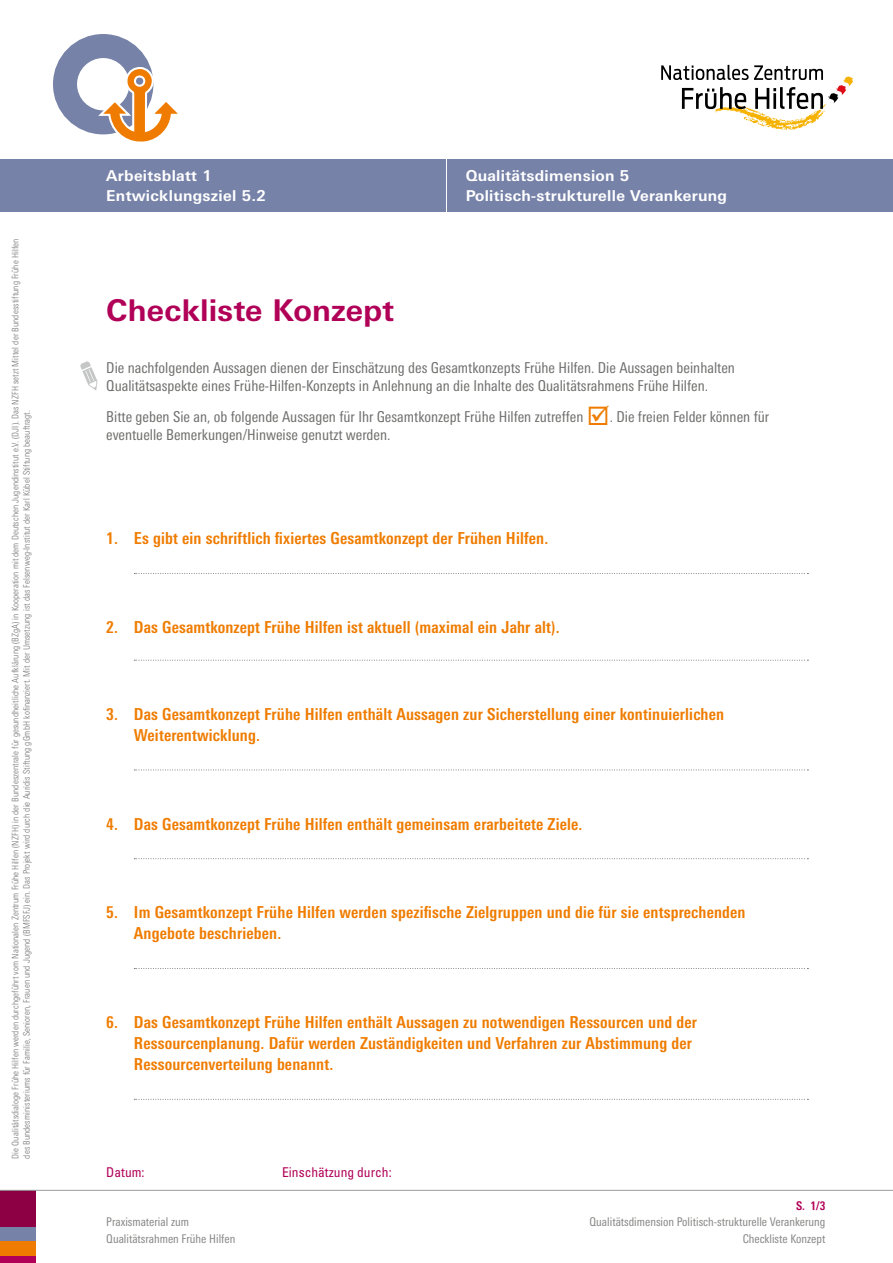
<style>
.page{position:relative;width:893px;height:1263px;background:#fff}
.page>*{position:absolute;margin:0;border:0;box-sizing:border-box;transform-origin:0 0}
.Ü4{font:700 30px "Linotype Univers Basic";letter-spacing:.005em;color:#b10057}
.t1{font:700 condensed 16.5px/21px "Linotype Univers";letter-spacing:.01em;color:#ef7c00}
.p_1{font:condensed 15px/18px "Linotype Univers";color:#6f6f6e}
.p_BasicBold_10_13_Pt{font:700 15px/19.5px "Linotype Univers Basic";letter-spacing:.02em;color:#fff}
.t2{font:condensed 13.5px "Univers LT Std";color:#b10057}
.P_Regular_8_11Pt{font:condensed 12px/16.5px "Linotype Univers";color:#878786;text-align:right}
.t3{font:700 condensed 12px "Linotype Univers";color:#b10057}
.t4{font:300 condensed 9px/11.2px "Linotype Univers";letter-spacing:.01em;color:#6f6f6e}
.s1{color:#ef7c00}
</style>
<div class="page">
<div style="left:0;top:1255px;width:35px;height:8px;background:#b10057"></div>
<div style="left:0;top:1191px;width:35px;height:36px;background:#8d0044"></div>
<div style="left:0;top:1227px;width:35px;height:14px;background:#7782a8"></div>
<div style="left:0;top:1241px;width:35px;height:14px;background:#ef7c00"></div>
<div style="left:0;top:159px;width:893px;height:53px;background:#7782a8"></div>
<hr style="left:446px;top:147px;width:1px;height:74px;background:#fff">
<hr style="left:0;top:1190px;width:893px;height:1px;background:#9c9d9d">
<div style="left:53px;top:34px;width:100px;height:100px;border:24px solid #7682a7;border-radius:50%"></div>
<svg style="left:96px;top:67px;width:82px;height:75px"></svg>
<svg style="left:134px;top:573px;width:674px;height:1px"></svg>
<svg style="left:134px;top:660px;width:674px;height:1px"></svg>
<svg style="left:134px;top:769px;width:674px;height:1px"></svg>
<svg style="left:134px;top:858px;width:674px;height:1px"></svg>
<svg style="left:134px;top:968px;width:674px;height:1px"></svg>
<svg style="left:134px;top:1099px;width:674px;height:1px"></svg>
<svg style="left:80px;top:361px;width:17px;height:30px"></svg>
<svg style="left:661px;top:65px;width:192px;height:65px"></svg>
<p class="t4" style="left:10px;top:1158px;width:921px;rotate:-90deg">Die Qualitätsdialoge Frühe Hilfen werden durchgeführt vom Nationalen Zentrum Frühe Hilfen (NZFH) in der Bundeszentrale für gesundheitliche Aufklärung (BZgA) in Kooperation mit dem Deutschen Jugendinstitut e.V. (DJI). Das NZFH setzt Mittel der Bundesstiftung Frühe Hilfen des Bundesministeriums für Familie, Senioren, Frauen und Jugend (BMFSFJ) ein. Das Projekt wird durch die Auridis Stiftung gGmbH kofinanziert. Mit der Umsetzung ist das Felsenweg-Institut der Karl Kübel Stiftung beauftragt.</p>
<p class="p_BasicBold_10_13_Pt" style="left:106px;top:166px;width:161px">Arbeitsblatt 1<br>Entwicklungsziel 5.2</p>
<p class="p_BasicBold_10_13_Pt" style="left:466px;top:166px;width:165px">Qualitätsdimension 5</p>
<p class="p_BasicBold_10_13_Pt" style="left:466px;top:185px;width:263px">Politisch-strukturelle Verankerung</p>
<p class="Ü4" style="left:106px;top:292px;width:289px">Checkliste Konzept</p>
<p class="p_1" style="left:106px;top:359px;width:630px">Die nachfolgenden Aussagen dienen der Einschätzung des Gesamtkonzepts Frühe Hilfen. Die Aussagen beinhalten<br>Qualitätsaspekte eines Frühe-Hilfen-Konzepts in Anlehnung an die Inhalte des Qualitätsrahmens Frühe Hilfen.</p>
<p class="p_1" style="left:106px;top:408px;width:664px">Bitte geben Sie an, ob folgende Aussagen für Ihr Gesamtkonzept Frühe Hilfen zutreffen <span class="s1">☑</span>. Die freien Felder können für eventuelle Bemerkungen/Hinweise genutzt werden.</p>
<p class="t1" style="left:106px;top:528px;width:443px">1. Es gibt ein schriftlich fixiertes Gesamtkonzept der Frühen Hilfen.</p>
<p class="t1" style="left:106px;top:617px;width:455px">2. Das Gesamtkonzept Frühe Hilfen ist aktuell (maximal ein Jahr alt).</p>
<p class="t1" style="left:134px;top:703px;width:592px;text-indent:-28px">3. Das Gesamtkonzept Frühe Hilfen enthält Aussagen zur Sicherstellung einer kontinuierlichen<br>Weiterentwicklung.</p>
<p class="t1" style="left:106px;top:813px;width:478px">4. Das Gesamtkonzept Frühe Hilfen enthält gemeinsam erarbeitete Ziele.</p>
<p class="t1" style="left:134px;top:902px;width:613px;text-indent:-28px">5. Im Gesamtkonzept Frühe Hilfen werden spezifische Zielgruppen und die für sie entsprechenden<br>Angebote beschrieben.</p>
<p class="t1" style="left:134px;top:1012px;width:565px;text-indent:-28px">6. Das Gesamtkonzept Frühe Hilfen enthält Aussagen zu notwendigen Ressourcen und der<br>Ressourcenplanung. Dafür werden Zuständigkeiten und Verfahren zur Abstimmung der<br>Ressourcenverteilung benannt.</p>
<p class="t2" style="left:106px;top:1163px;width:40px">Datum:</p>
<p class="t2" style="left:282px;top:1163px;width:111px">Einschätzung durch:</p>
<p class="P_Regular_8_11Pt" style="left:106px;top:1214px;width:131px;text-align:left">Praxismaterial zum<br>Qualitätsrahmen Frühe Hilfen</p>
<p class="t3" style="left:796px;top:1198px;width:31px">S. 1/3</p>
<p class="P_Regular_8_11Pt" style="left:590px;top:1214px;width:237px">Qualitätsdimension Politisch-strukturelle Verankerung<br>Checkliste Konzept</p>
</div>
